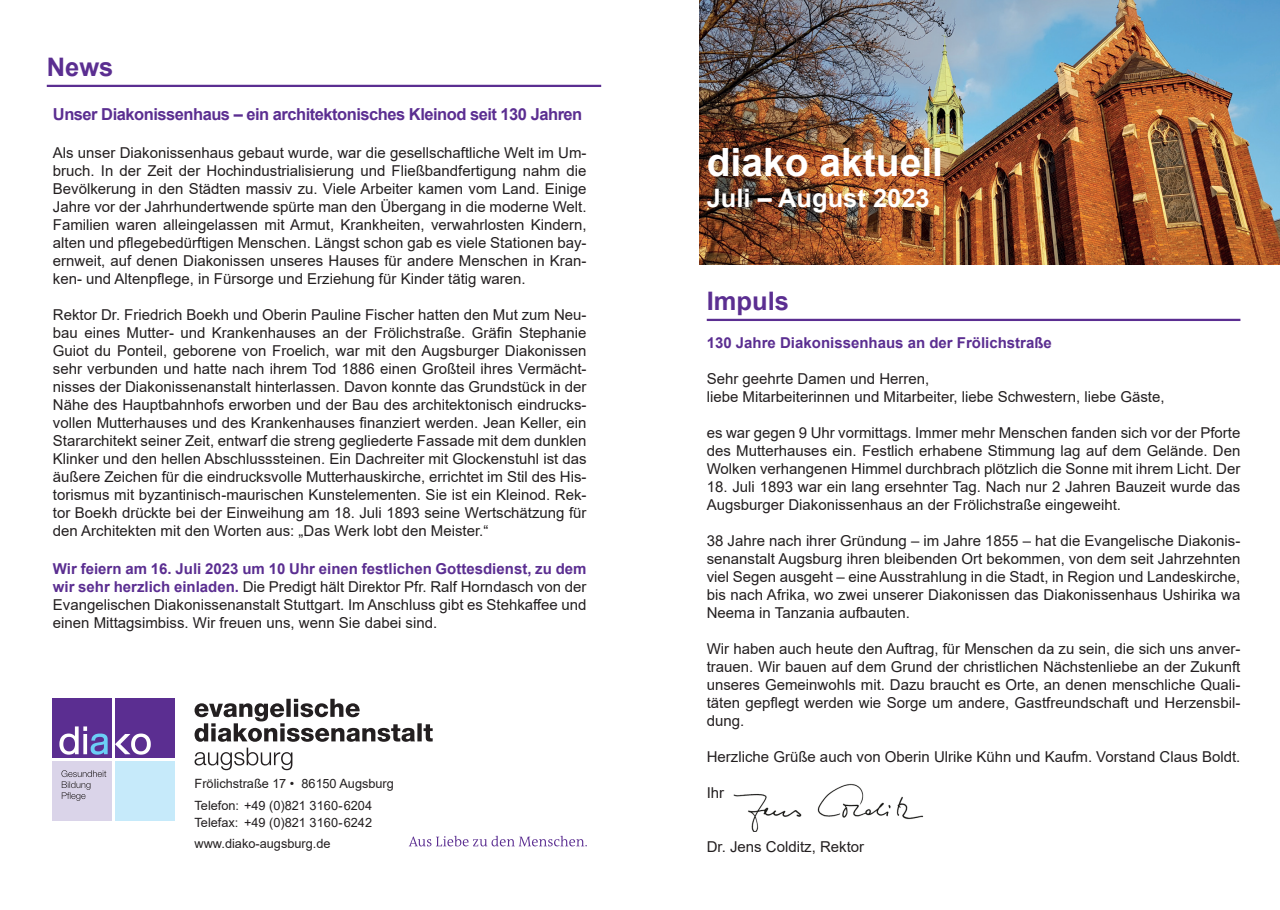
<style>
.page{position:relative;width:1280px;height:910px;background:#fff}
.page>*{position:absolute;margin:0;border:0;box-sizing:border-box;transform-origin:0 0}
.t1{font:700 39px "Arial";color:#fff}
.t2{font:700 25.5px "Arial";color:#fff}
.t3{font:700 25.5px "Arial";color:#5b2e91}
.t4{font:700 16.5px "Arial";letter-spacing:-.03em;color:#5b2e91}
.t5{font:15px/18px "Arial";color:#231f20;text-align:justify}
.t6{font:700 15px "Arial";color:#5b2e91}
.t7{font:12.75px/22.5px "Arial";color:#231f20}
.s1{font-weight:700;color:#5b2e91}
</style>
<div class="page">
<img style="left:699px;top:0;width:581px;height:265px">
<svg style="left:53px;top:699px;width:122px;height:122px"></svg>
<div style="left:53px;top:762px;width:59px;height:59px;background:#dad4e9"></div>
<div style="left:116px;top:762px;width:59px;height:59px;background:#c6eafa"></div>
<div style="left:53px;top:699px;width:59px;height:59px;background:#5b2e91"></div>
<div style="left:116px;top:699px;width:59px;height:59px;background:#5b2e91"></div>
<svg style="left:59px;top:726px;width:49px;height:29px"></svg>
<svg style="left:115px;top:733px;width:36px;height:22px"></svg>
<svg style="left:61px;top:770px;width:45px;height:31px"></svg>
<hr style="left:47px;top:85px;width:554px;height:2px;background:#5b2e91">
<hr style="left:707px;top:319px;width:533px;height:2px;background:#5b2e91">
<svg style="left:195px;top:699px;width:238px;height:43px"></svg>
<svg style="left:195px;top:748px;width:97px;height:22px"></svg>
<svg style="left:409px;top:836px;width:178px;height:10px"></svg>
<img style="left:733px;top:783px;width:191px;height:49px">
<h2 class="t3" style="left:47px;top:49px;width:68px">News</h2>
<p class="t4" style="left:53px;top:103px;width:531px">Unser Diakonissenhaus – ein architektonisches Kleinod seit 130 Jahren</p>
<p class="t5" style="left:53px;top:143px;width:535px">Als unser Diakonissenhaus gebaut wurde, war die gesellschaftliche Welt im Um&shy;bruch. In der Zeit der Hochindustrialisierung und Fließbandfertigung nahm die Bevölkerung in den Städten massiv zu. Viele Arbeiter kamen vom Land. Einige Jahre vor der Jahrhundertwende spürte man den Übergang in die moderne Welt.<br>Familien waren alleingelassen mit Armut, Krankheiten, verwahrlosten Kindern, alten und pflegebedürftigen Menschen. Längst schon gab es viele Stationen bay&shy;ernweit, auf denen Diakonissen unseres Hauses für andere Menschen in Kran&shy;ken- und Altenpflege, in Fürsorge und Erziehung für Kinder tätig waren.</p>
<p class="t5" style="left:53px;top:305px;width:535px">Rektor Dr. Friedrich Boekh und Oberin Pauline Fischer hatten den Mut zum Neu&shy;bau eines Mutter- und Krankenhauses an der Frölichstraße. Gräfin Stephanie Guiot du Ponteil, geborene von Froelich, war mit den Augsburger Diakonissen sehr verbunden und hatte nach ihrem Tod 1886 einen Großteil ihres Vermächt&shy;nisses der Diakonissenanstalt hinterlassen. Davon konnte das Grundstück in der Nähe des Hauptbahnhofs erworben und der Bau des architektonisch eindrucks&shy;vollen Mutterhauses und des Krankenhauses finanziert werden. Jean Keller, ein Stararchitekt seiner Zeit, entwarf die streng gegliederte Fassade mit dem dunklen Klinker und den hellen Abschlusssteinen. Ein Dachreiter mit Glockenstuhl ist das äußere Zeichen für die eindrucksvolle Mutterhauskirche, errichtet im Stil des His&shy;torismus mit byzantinisch-maurischen Kunstelementen. Sie ist ein Kleinod. Rek&shy;tor Boekh drückte bei der Einweihung am 18. Juli 1893 seine Wertschätzung für den Architekten mit den Worten aus: „Das Werk lobt den Meister.“</p>
<p class="t5" style="left:53px;top:559px;width:535px"><span class="s1">Wir feiern am 16. Juli 2023 um 10 Uhr einen festlichen Gottesdienst, zu dem wir sehr herzlich einladen.</span> Die Predigt hält Direktor Pfr. Ralf Horndasch von der Evangelischen Diakonissenanstalt Stuttgart. Im Anschluss gibt es Stehkaffee und einen Mittagsimbiss. Wir freuen uns, wenn Sie dabei sind.</p>
<p class="t7" style="left:195px;top:772px;width:201px">Frölichstraße 17 • 86150 Augsburg<br>Telefon: +49 (0)821 3160-6204</p>
<p class="t7" style="left:195px;top:811px;width:179px;line-height:21px">Telefax: +49 (0)821 3160-6242 www.diako-augsburg.de</p>
<h1 class="t1" style="left:707px;top:135px;width:238px">diako aktuell</h1>
<h2 class="t2" style="left:707px;top:180px;width:224px">Juli – August 2023</h2>
<h2 class="t3" style="left:707px;top:283px;width:84px">Impuls</h2>
<p class="t6" style="left:707px;top:332px;width:347px">130 Jahre Diakonissenhaus an der Frölichstraße</p>
<p class="t5" style="left:707px;top:369px;width:459px">Sehr geehrte Damen und Herren,<br>liebe Mitarbeiterinnen und Mitarbeiter, liebe Schwestern, liebe Gäste,</p>
<p class="t5" style="left:707px;top:423px;width:535px">es war gegen 9 Uhr vormittags. Immer mehr Menschen fanden sich vor der Pforte des Mutterhauses ein. Festlich erhabene Stimmung lag auf dem Gelände. Den Wolken verhangenen Himmel durchbrach plötzlich die Sonne mit ihrem Licht. Der</p>
<p class="t5" style="left:707px;top:477px;width:535px">18. Juli 1893 war ein lang ersehnter Tag. Nach nur 2 Jahren Bauzeit wurde das<br>Augsburger Diakonissenhaus an der Frölichstraße eingeweiht.</p>
<p class="t5" style="left:707px;top:531px;width:535px">38 Jahre nach ihrer Gründung – im Jahre 1855 – hat die Evangelische Diakonis&shy;senanstalt Augsburg ihren bleibenden Ort bekommen, von dem seit Jahrzehnten viel Segen ausgeht – eine Ausstrahlung in die Stadt, in Region und Landeskirche, bis nach Afrika, wo zwei unserer Diakonissen das Diakonissenhaus Ushirika wa Neema in Tanzania aufbauten.</p>
<p class="t5" style="left:707px;top:639px;width:535px">Wir haben auch heute den Auftrag, für Menschen da zu sein, die sich uns anver&shy;trauen. Wir bauen auf dem Grund der christlichen Nächstenliebe an der Zukunft unseres Gemeinwohls mit. Dazu braucht es Orte, an denen menschliche Quali&shy;täten gepflegt werden wie Sorge um andere, Gastfreundschaft und Herzensbil&shy;dung.</p>
<p class="t5" style="left:707px;top:747px;width:535px">Herzliche Grüße auch von Oberin Ulrike Kühn und Kaufm. Vorstand Claus Boldt.</p>
<p class="t5" style="left:707px;top:783px;width:19px">Ihr</p>
<p class="t5" style="left:707px;top:837px;width:159px">Dr. Jens Colditz, Rektor</p>
</div>
